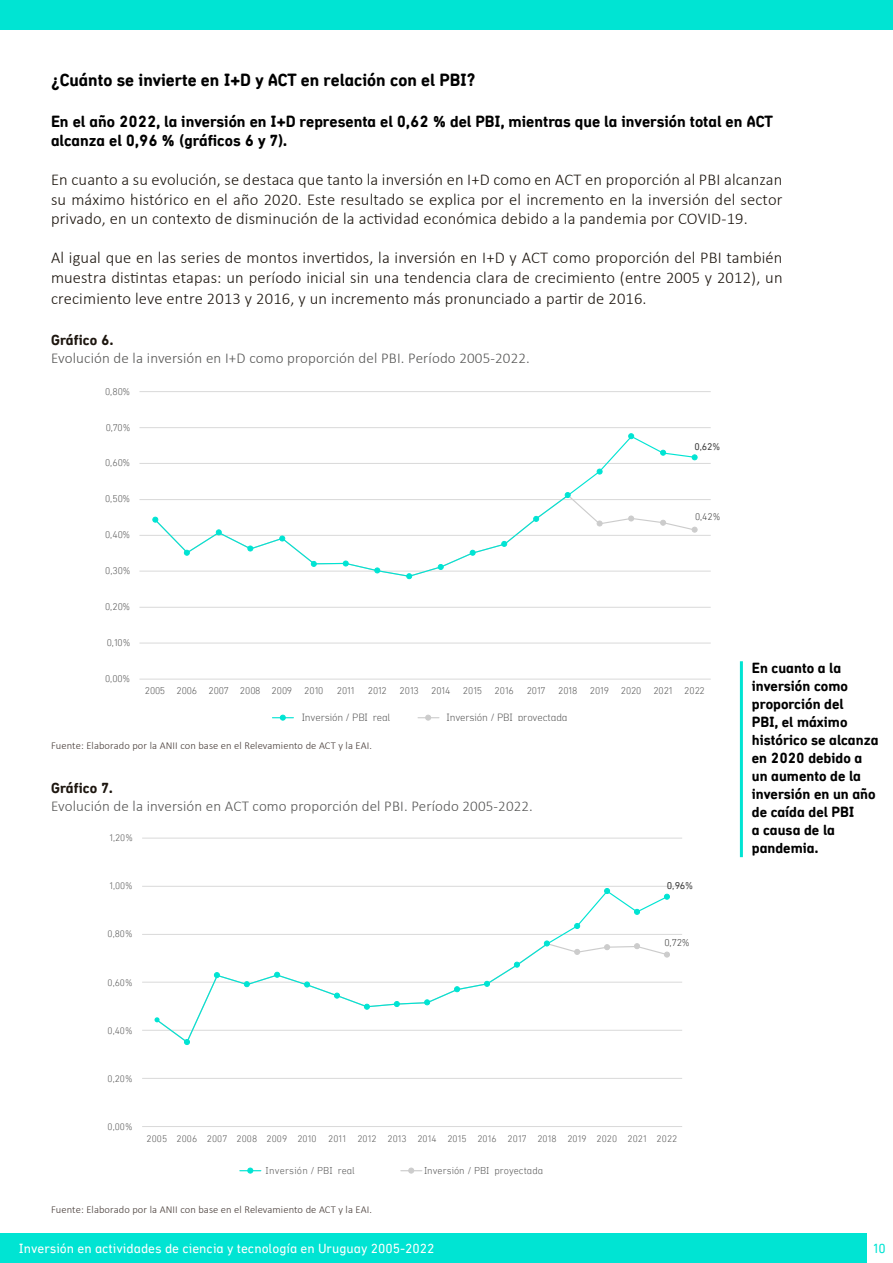
<style>
.page{position:relative;width:893px;height:1263px;background:#fff}
.page>*{position:absolute;margin:0;border:0;box-sizing:border-box;transform-origin:0 0}
.t1{font:700 18px "Aniifont";color:#000}
.t2{font:300 16.5px/19.5px "Calibri";letter-spacing:.01em;color:#1d160f;text-align:justify}
.t3{font:700 16.5px/19.8px "Aniifont";color:#000}
.t4{font:700 15px/18px "Aniifont";color:#000}
.t5{font:300 15px "Calibri";letter-spacing:.01em;color:#575756}
.t6{font:700 15px "Aniifont";letter-spacing:.01em;color:#1d160f}
.t7{font:13.5px "aniifont";color:#fff}
.t8{font:13.5px "aniifont";color:#00e4d3}
.t9{font:100 10.65px "Aniifont";letter-spacing:-.015em;color:#595959}
.t10{font:300 10.5px "Calibri";letter-spacing:.01em;color:#453a36}
.t11{font:100 10.2px "Aniifont";color:#595959}
.t12{font:100 10.2px "Aniifont";letter-spacing:.02em;color:#595959}
.t13{font:10.2px "aniifont";color:#404040}
.t14{font:100 10.2px "Aniifont";color:#404040}
.t15{font:100 10.05px "Aniifont";letter-spacing:-.005em;color:#595959}
.t16{font:9.9px "aniifont";color:#404040}
.t17{font:100 9.9px "Aniifont";color:#404040}
.t18{font:100 9.75px "Aniifont";letter-spacing:.01em;color:#595959}
</style>
<div class="page">
<div style="left:0;top:1233px;width:893px;height:30px;background:#00e4d3"></div>
<div style="left:867px;top:1231px;width:26px;height:32px;background:#fff"></div>
<div style="left:0;top:0;width:893px;height:29px;background:#00e4d3"></div>
<hr style="left:142px;top:1078px;width:540px;height:1px;background:#d9d9d9">
<hr style="left:142px;top:1030px;width:540px;height:1px;background:#d9d9d9">
<hr style="left:142px;top:982px;width:540px;height:1px;background:#d9d9d9">
<hr style="left:142px;top:934px;width:540px;height:1px;background:#d9d9d9">
<hr style="left:142px;top:886px;width:540px;height:1px;background:#d9d9d9">
<hr style="left:142px;top:838px;width:540px;height:1px;background:#d9d9d9">
<hr style="left:142px;top:1126px;width:540px;height:1px;background:#d9d9d9">
<svg style="left:155px;top:890px;width:514px;height:151px"></svg>
<svg style="left:155px;top:1017px;width:5px;height:5px"></svg>
<svg style="left:184px;top:1039px;width:6px;height:6px"></svg>
<svg style="left:214px;top:972px;width:6px;height:6px"></svg>
<svg style="left:244px;top:981px;width:6px;height:6px"></svg>
<svg style="left:274px;top:972px;width:6px;height:6px"></svg>
<svg style="left:304px;top:981px;width:6px;height:6px"></svg>
<svg style="left:334px;top:993px;width:6px;height:5px"></svg>
<svg style="left:364px;top:1004px;width:6px;height:6px"></svg>
<svg style="left:394px;top:1001px;width:6px;height:6px"></svg>
<svg style="left:424px;top:999px;width:6px;height:6px"></svg>
<svg style="left:454px;top:986px;width:6px;height:6px"></svg>
<svg style="left:484px;top:981px;width:6px;height:6px"></svg>
<svg style="left:514px;top:962px;width:6px;height:5px"></svg>
<svg style="left:544px;top:940px;width:6px;height:6px"></svg>
<svg style="left:574px;top:923px;width:6px;height:6px"></svg>
<svg style="left:604px;top:888px;width:6px;height:6px"></svg>
<svg style="left:634px;top:909px;width:6px;height:6px"></svg>
<svg style="left:664px;top:894px;width:6px;height:6px"></svg>
<svg style="left:574px;top:949px;width:6px;height:6px"></svg>
<svg style="left:604px;top:944px;width:6px;height:6px"></svg>
<svg style="left:634px;top:943px;width:6px;height:6px"></svg>
<svg style="left:664px;top:952px;width:6px;height:5px"></svg>
<svg style="left:240px;top:1168px;width:21px;height:5px"></svg>
<svg style="left:401px;top:1168px;width:21px;height:5px"></svg>
<hr style="left:139px;top:643px;width:572px;height:1px;background:#d9d9d9">
<hr style="left:139px;top:607px;width:572px;height:1px;background:#d9d9d9">
<hr style="left:139px;top:571px;width:572px;height:1px;background:#d9d9d9">
<hr style="left:139px;top:535px;width:572px;height:1px;background:#d9d9d9">
<hr style="left:139px;top:499px;width:572px;height:1px;background:#d9d9d9">
<hr style="left:139px;top:463px;width:572px;height:1px;background:#d9d9d9">
<hr style="left:139px;top:427px;width:572px;height:1px;background:#d9d9d9">
<hr style="left:139px;top:391px;width:572px;height:1px;background:#d9d9d9">
<hr style="left:139px;top:679px;width:572px;height:1px;background:#d9d9d9">
<svg style="left:597px;top:469px;width:5px;height:5px"></svg>
<svg style="left:628px;top:433px;width:6px;height:6px"></svg>
<svg style="left:660px;top:450px;width:6px;height:6px"></svg>
<svg style="left:692px;top:454px;width:5px;height:6px"></svg>
<svg style="left:152px;top:492px;width:545px;height:87px"></svg>
<svg style="left:272px;top:715px;width:21px;height:5px"></svg>
<svg style="left:418px;top:715px;width:21px;height:5px"></svg>
<hr style="left:740px;top:661px;width:3px;height:196px;background:#00e4d3">
<p class="t1" style="left:51px;top:69px;width:426px">¿Cuánto se invierte en I+D y ACT en relación con el PBI?</p>
<p class="t3" style="left:51px;top:111px;width:723px">En el año 2022, la inversión en I+D representa el 0,62 % del PBI, mientras que la inversión total en ACT alcanza el 0,96 % (gráficos 6 y 7).</p>
<p class="t2" style="left:51px;top:170px;width:733px">En cuanto a su evolución, se destaca que tanto la inversión en I+D como en ACT en proporción al PBI alcanzan su máximo histórico en el año 2020. Este resultado se explica por el incremento en la inversión del sector privado, en un contexto de disminución de la actividad económica debido a la pandemia por COVID-19.</p>
<p class="t2" style="left:51px;top:248px;width:733px">Al igual que en las series de montos invertidos, la inversión en I+D y ACT como proporción del PBI también muestra distintas etapas: un período inicial sin una tendencia clara de crecimiento (entre 2005 y 2012), un</p>
<p class="t2" style="left:51px;top:289px;width:597px">crecimiento leve entre 2013 y 2016, y un incremento más pronunciado a partir de 2016.</p>
<p class="t6" style="left:51px;top:331px;width:64px">Gráfico 6.</p>
<p class="t5" style="left:51px;top:349px;width:480px">Evolución de la inversión en I+D como proporción del PBI. Período 2005-2022.</p>
<p class="t15" style="left:105px;top:385px;width:27px">0,80%</p>
<p class="t15" style="left:106px;top:421px;width:26px">0,70%</p>
<p class="t15" style="left:105px;top:457px;width:27px">0,60%</p>
<p class="t15" style="left:105px;top:493px;width:27px">0,50%</p>
<p class="t15" style="left:105px;top:529px;width:27px">0,40%</p>
<p class="t15" style="left:105px;top:565px;width:27px">0,30%</p>
<p class="t15" style="left:105px;top:601px;width:27px">0,20%</p>
<p class="t15" style="left:107px;top:637px;width:25px">0,10%</p>
<p class="t15" style="left:105px;top:673px;width:26px">0,00%</p>
<p class="t16" style="left:694px;top:441px;width:27px">0,62%</p>
<p class="t17" style="left:695px;top:511px;width:27px">0,42%</p>
<p class="t15" style="left:145px;top:685px;width:180px">2005 2006 2007 2008 2009 2010</p>
<p class="t15" style="left:337px;top:685px;width:19px">2011</p>
<p class="t15" style="left:368px;top:685px;width:21px">2012</p>
<p class="t15" style="left:400px;top:685px;width:116px">2013 2014 2015 2016</p>
<p class="t15" style="left:527px;top:685px;width:20px">2017</p>
<p class="t15" style="left:558px;top:685px;width:148px">2018 2019 2020 2021 2022</p>
<p class="t9" style="left:302px;top:711px;width:90px">Inversión / PBI real</p>
<p class="t9" style="left:446px;top:711px;width:123px">Inversión / PBI proyectada</p>
<p class="t10" style="left:51px;top:739px;width:322px">Fuente: Elaborado por la ANII con base en el Relevamiento de ACT y la EAI.</p>
<p class="t6" style="left:51px;top:778px;width:63px">Gráfico 7.</p>
<p class="t5" style="left:51px;top:796px;width:483px">Evolución de la inversión en ACT como proporción del PBI. Período 2005-2022.</p>
<p class="t18" style="left:109px;top:832px;width:25px">1,20%</p>
<p class="t18" style="left:109px;top:880px;width:25px">1,00%</p>
<p class="t18" style="left:108px;top:928px;width:26px">0,80%</p>
<p class="t18" style="left:108px;top:977px;width:26px">0,60%</p>
<p class="t18" style="left:108px;top:1025px;width:26px">0,40%</p>
<p class="t18" style="left:108px;top:1073px;width:26px">0,20%</p>
<p class="t13" style="left:667px;top:880px;width:28px">0,96%</p>
<p class="t14" style="left:664px;top:937px;width:27px">0,72%</p>
<p class="t18" style="left:108px;top:1121px;width:26px">0,00%</p>
<p class="t18" style="left:146px;top:1133px;width:532px">2005 2006 2007 2008 2009 2010 2011 2012 2013 2014 2015 2016 2017 2018 2019 2020 2021 2022</p>
<p class="t12" style="left:266px;top:1164px;width:91px">Inversión / PBI real</p>
<p class="t11" style="left:424px;top:1164px;width:121px">Inversión / PBI proyectada</p>
<p class="t10" style="left:51px;top:1203px;width:322px">Fuente: Elaborado por la ANII con base en el Relevamiento de ACT y la EAI.</p>
<p class="t4" style="left:752px;top:658px;width:128px">En cuanto a la inversión como proporción del<br>PBI, el máximo histórico se alcanza en 2020 debido a un aumento de la inversión en un año de caída del PBI<br>a causa de la pandemia.</p>
<p class="t7" style="left:19px;top:1241px;width:417px">Inversión en actividades de ciencia y tecnología en Uruguay 2005-2022</p>
<p class="t8" style="left:873px;top:1241px;width:14px">10</p>
</div>
